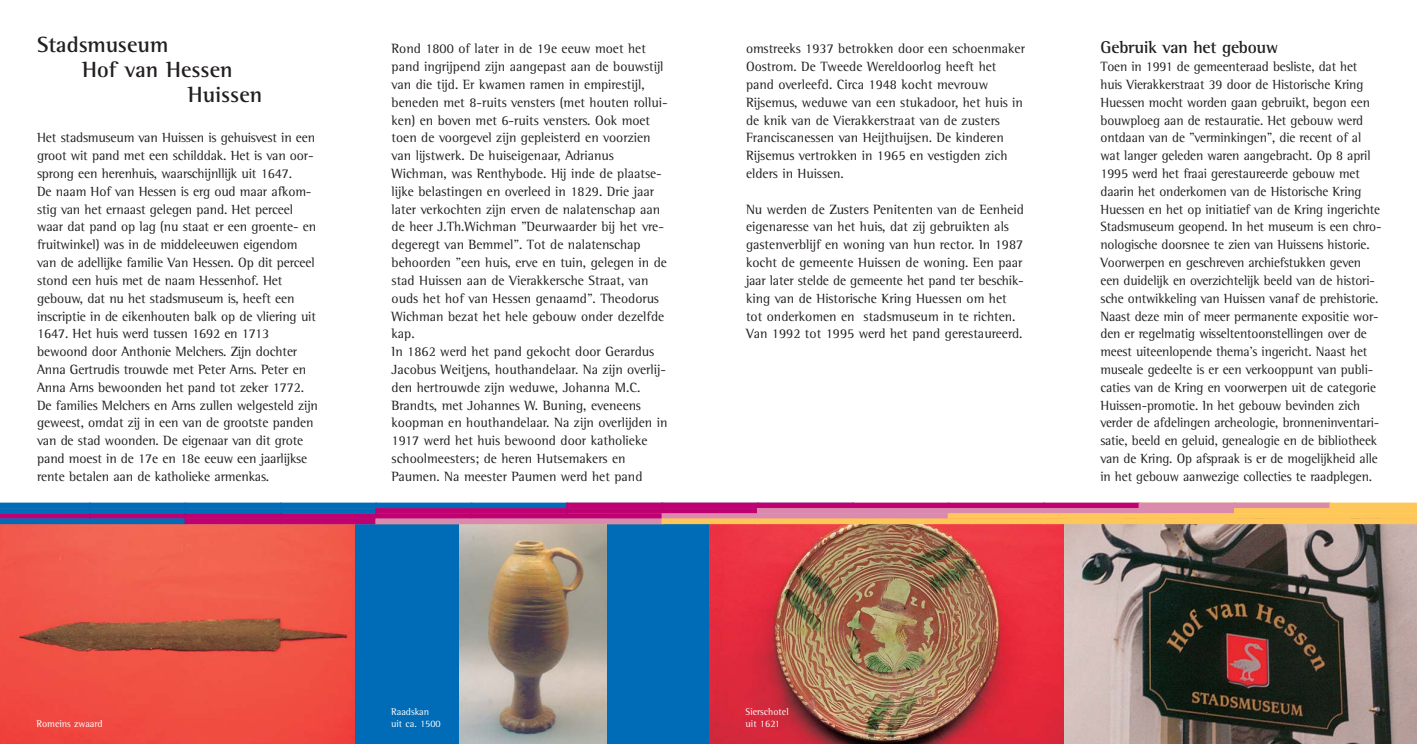
<style>
.page{position:relative;width:1418px;height:744px;background:#fff}
.page>*{position:absolute;margin:0;border:0;box-sizing:border-box;transform-origin:0 0}
.t1{font:700 22.5px "Rotis Semi Serif";color:#231f20}
.t2{font:700 17.5px "Rotis Semi Serif";letter-spacing:-.015em;color:#231f20}
.t3{font:13.75px/17.9px "Rotis Semi Serif";letter-spacing:-.01em;color:#231f20}
.t4{font:10px/12px "Rotis Semi Serif";color:#fff}
</style>
<div class="page">
<img style="left:0;top:524px;width:355px;height:220px">
<div style="left:355px;top:517px;width:354px;height:227px;background:#006bb6"></div>
<img style="left:459px;top:524px;width:147px;height:220px">
<img style="left:709px;top:524px;width:355px;height:220px">
<svg style="left:1064px;top:524px;width:352px;height:220px;background:#736761"></svg>
<svg style="left:0;top:503px;width:90px;height:21px;background:#3051a5"></svg>
<div style="left:90px;top:503px;width:95px;height:5px;background:#006bb6"></div>
<svg style="left:90px;top:508px;width:95px;height:5px"></svg>
<svg style="left:90px;top:513px;width:95px;height:5px"></svg>
<svg style="left:90px;top:518px;width:95px;height:6px"></svg>
<div style="left:185px;top:503px;width:96px;height:5px;background:#006bb6"></div>
<svg style="left:185px;top:508px;width:96px;height:5px"></svg>
<svg style="left:185px;top:513px;width:96px;height:5px"></svg>
<svg style="left:185px;top:518px;width:96px;height:6px"></svg>
<div style="left:281px;top:503px;width:95px;height:5px;background:#006bb6"></div>
<svg style="left:281px;top:508px;width:95px;height:5px"></svg>
<svg style="left:281px;top:513px;width:95px;height:5px"></svg>
<div style="left:281px;top:518px;width:95px;height:6px;background:#be0071"></div>
<div style="left:376px;top:503px;width:95px;height:5px;background:#006bb6"></div>
<svg style="left:376px;top:508px;width:95px;height:5px"></svg>
<svg style="left:376px;top:513px;width:95px;height:5px"></svg>
<svg style="left:376px;top:518px;width:95px;height:6px"></svg>
<div style="left:471px;top:503px;width:96px;height:5px;background:#006bb6"></div>
<svg style="left:471px;top:508px;width:96px;height:5px"></svg>
<svg style="left:471px;top:513px;width:96px;height:5px"></svg>
<svg style="left:471px;top:518px;width:96px;height:6px"></svg>
<div style="left:567px;top:503px;width:95px;height:5px;background:#be0071"></div>
<div style="left:567px;top:508px;width:95px;height:5px;background:#be0071;border:1px solid #be0071"></div>
<svg style="left:567px;top:513px;width:95px;height:5px"></svg>
<svg style="left:567px;top:518px;width:95px;height:6px"></svg>
<div style="left:662px;top:503px;width:96px;height:5px;background:#be0071"></div>
<div style="left:662px;top:508px;width:96px;height:5px;background:#be0071;border:1px solid #be0071"></div>
<svg style="left:662px;top:513px;width:95px;height:5px"></svg>
<svg style="left:662px;top:518px;width:95px;height:6px"></svg>
<div style="left:757px;top:503px;width:96px;height:5px;background:#be0071"></div>
<div style="left:757px;top:508px;width:96px;height:5px;background:#da8aae"></div>
<div style="left:757px;top:513px;width:96px;height:6px;background:#da8aae"></div>
<svg style="left:757px;top:518px;width:96px;height:6px"></svg>
<div style="left:853px;top:503px;width:95px;height:5px;background:#be0071"></div>
<div style="left:853px;top:508px;width:95px;height:5px;background:#da8aae"></div>
<div style="left:853px;top:513px;width:95px;height:6px;background:#da8aae"></div>
<svg style="left:853px;top:518px;width:95px;height:6px"></svg>
<div style="left:948px;top:503px;width:96px;height:5px;background:#be0071"></div>
<div style="left:948px;top:508px;width:96px;height:5px;background:#da8aae"></div>
<svg style="left:948px;top:513px;width:96px;height:5px"></svg>
<svg style="left:948px;top:518px;width:96px;height:6px"></svg>
<div style="left:1044px;top:503px;width:95px;height:5px;background:#be0071"></div>
<div style="left:1044px;top:508px;width:95px;height:5px;background:#da8aae"></div>
<svg style="left:1044px;top:513px;width:95px;height:5px"></svg>
<div style="left:1044px;top:518px;width:95px;height:6px;background:#ffc758"></div>
<div style="left:1139px;top:503px;width:95px;height:5px;background:#da8aae"></div>
<div style="left:1139px;top:508px;width:95px;height:5px;background:#da8aae"></div>
<svg style="left:1139px;top:513px;width:95px;height:5px"></svg>
<div style="left:1139px;top:518px;width:95px;height:6px;background:#ffc758"></div>
<div style="left:1234px;top:503px;width:96px;height:5px;background:#da8aae"></div>
<div style="left:1234px;top:508px;width:96px;height:5px;background:#ffc758"></div>
<svg style="left:1234px;top:513px;width:96px;height:5px"></svg>
<div style="left:1234px;top:518px;width:96px;height:6px;background:#ffc758"></div>
<svg style="left:1330px;top:503px;width:86px;height:21px;background:#fec759"></svg>
<h1 class="t1" style="left:37px;top:37px;width:133px">Stadsmuseum</h1>
<h1 class="t1" style="left:82px;top:62px;width:152px">Hof van Hessen</h1>
<h1 class="t1" style="left:188px;top:87px;width:76px">Huissen</h1>
<p class="t3" style="left:37px;top:130px;width:282px">Het stadsmuseum van Huissen is gehuisvest in een groot wit pand met een schilddak. Het is van oor&shy;sprong een herenhuis, waarschijnllijk uit 1647.<br>De naam Hof van Hessen is erg oud maar afkom&shy;stig van het ernaast gelegen pand. Het perceel waar dat pand op lag (nu staat er een groente- en fruitwinkel) was in de middeleeuwen eigendom van de adellijke familie Van Hessen. Op dit perceel stond een huis met de naam Hessenhof. Het gebouw, dat nu het stadsmuseum is, heeft een inscriptie in de eikenhouten balk op de vliering uit 1647. Het huis werd tussen 1692 en 1713 bewoond door Anthonie Melchers. Zijn dochter Anna Gertrudis trouwde met Peter Arns. Peter en Anna Arns bewoonden het pand tot zeker 1772.<br>De families Melchers en Arns zullen welgesteld zijn geweest, omdat zij in een van de grootste panden van de stad woonden. De eigenaar van dit grote pand moest in de 17e en 18e eeuw een jaarlijkse rente betalen aan de katholieke armenkas.</p>
<p class="t3" style="left:391px;top:41px;width:278px">Rond 1800 of later in de 19e eeuw moet het pand ingrijpend zijn aangepast aan de bouwstijl van die tijd. Er kwamen ramen in empirestijl, beneden met 8-ruits vensters (met houten rollui&shy;ken) en boven met 6-ruits vensters. Ook moet toen de voorgevel zijn gepleisterd en voorzien van lijstwerk. De huiseigenaar, Adrianus Wichman, was Renthybode. Hij inde de plaatse&shy;lijke belastingen en overleed in 1829. Drie jaar later verkochten zijn erven de nalatenschap aan de heer J.Th.Wichman "Deurwaarder bij het vre&shy;degeregt van Bemmel". Tot de nalatenschap behoorden "een huis, erve en tuin, gelegen in de stad Huissen aan de Vierakkersche Straat, van ouds het hof van Hessen genaamd". Theodorus Wichman bezat het hele gebouw onder dezelfde kap.<br>In 1862 werd het pand gekocht door Gerardus Jacobus Weitjens, houthandelaar. Na zijn overlij&shy;den hertrouwde zijn weduwe, Johanna M.C.<br>Brandts, met Johannes W. Buning, eveneens koopman en houthandelaar. Na zijn overlijden in 1917 werd het huis bewoond door katholieke schoolmeesters; de heren Hutsemakers en Paumen. Na meester Paumen werd het pand</p>
<p class="t3" style="left:746px;top:41px;width:280px">omstreeks 1937 betrokken door een schoenmaker Oostrom. De Tweede Wereldoorlog heeft het pand overleefd. Circa 1948 kocht mevrouw Rijsemus, weduwe van een stukadoor, het huis in de knik van de Vierakkerstraat van de zusters Franciscanessen van Heijthuijsen. De kinderen Rijsemus vertrokken in 1965 en vestigden zich elders in Huissen.</p>
<p class="t3" style="left:746px;top:201px;width:279px">Nu werden de Zusters Penitenten van de Eenheid eigenaresse van het huis, dat zij gebruikten als gastenverblijf en woning van hun rector. In 1987 kocht de gemeente Huissen de woning. Een paar jaar later stelde de gemeente het pand ter beschik&shy;king van de Historische Kring Huessen om het tot onderkomen en stadsmuseum in te richten.<br>Van 1992 tot 1995 werd het pand gerestaureerd.</p>
<p class="t2" style="left:1100px;top:41px;width:180px">Gebruik van het gebouw</p>
<p class="t3" style="left:1100px;top:59px;width:282px">Toen in 1991 de gemeenteraad besliste, dat het huis Vierakkerstraat 39 door de Historische Kring Huessen mocht worden gaan gebruikt, begon een bouwploeg aan de restauratie. Het gebouw werd ontdaan van de "verminkingen", die recent of al wat langer geleden waren aangebracht. Op 8 april 1995 werd het fraai gerestaureerde gebouw met daarin het onderkomen van de Historische Kring Huessen en het op initiatief van de Kring ingerichte Stadsmuseum geopend. In het museum is een chro&shy;nologische doorsnee te zien van Huissens historie.<br>Voorwerpen en geschreven archiefstukken geven een duidelijk en overzichtelijk beeld van de histori&shy;sche ontwikkeling van Huissen vanaf de prehistorie.<br>Naast deze min of meer permanente expositie wor&shy;den er regelmatig wisseltentoonstellingen over de meest uiteenlopende thema’s ingericht. Naast het museale gedeelte is er een verkooppunt van publi&shy;caties van de Kring en voorwerpen uit de categorie Huissen-promotie. In het gebouw bevinden zich verder de afdelingen archeologie, bronneninventari&shy;satie, beeld en geluid, genealogie en de bibliotheek van de Kring. Op afspraak is er de mogelijkheid alle in het gebouw aanwezige collecties te raadplegen.</p>
<p class="t4" style="left:36px;top:718px;width:68px">Romeins zwaard</p>
<p class="t4" style="left:391px;top:706px;width:51px">Raadskan uit ca. 1500</p>
<p class="t4" style="left:745px;top:706px;width:45px">Sierschotel uit 1621</p>
</div>
